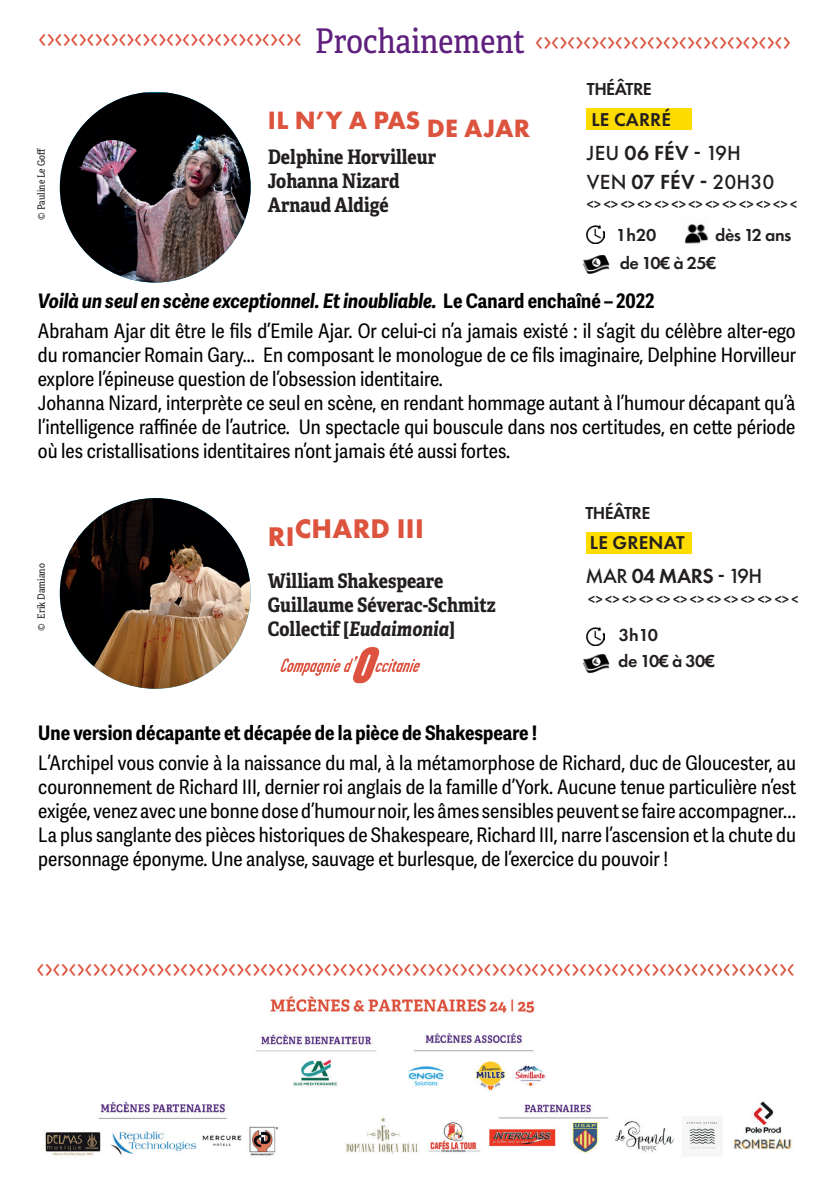
<style>
.page{position:relative;width:840px;height:1191px;background:#fff}
.page>*{position:absolute;margin:0;border:0;box-sizing:border-box;transform-origin:0 0}
.t1{font:34px "Garage Gothic";color:#dc533e;scale:.93 1}
.t2{font:700 28px "Futura PT";letter-spacing:.01em;color:#dc533e}
.t3{font:700 26px "Futura PT";letter-spacing:.01em;color:#dc533e}
.t4{font:500 21.2px/29px "Futura PT";color:#231f20}
.t5{font:20px/24px "Adelle Sans Cnd";color:#000001}
.t6{font:700 20px/24px "Adelle Condensed";color:#231f20}
.t7{font:700 20px "Adelle Sans Cnd";color:#000001}
.t8{font:600 19.2px "Futura PT";letter-spacing:.01em;color:#231f20}
.t9{font:600 18px/26.6px "Futura PT";letter-spacing:-.03em;color:#231f20}
.t10{font:500 14px "Franklin Gothic URW Cond";color:#231f20}
.t11{font:10px "Adelle Condensed";color:#231f20}
.s1{font-family:"Adelle Condensed";color:#60207e}
.s2{font-family:"Trebuchet MS"}
.s3{font-weight:600}
.s4{font-weight:700;font-style:italic}
.s5{font-weight:700}
.s6{font-style:italic}
</style>
<div class="page">
<img style="left:45px;top:996px;width:747px;height:160px">
<img style="left:60px;top:498px;width:190px;height:191px;border-radius:95px">
<img style="left:60px;top:92px;width:190px;height:190px">
<div style="left:586px;top:532px;width:105px;height:22px;background:#ffdc01"></div>
<div style="left:586px;top:108px;width:105px;height:21px;background:#ffdc01"></div>
<img style="left:586px;top:628px;width:17px;height:17px">
<img style="left:586px;top:226px;width:17px;height:17px">
<img style="left:583px;top:654px;width:27px;height:19px">
<img style="left:583px;top:255px;width:27px;height:19px">
<img style="left:684px;top:224px;width:24px;height:20px">
<img style="left:280px;top:646px;width:140px;height:38px">
<h1 class="t1" style="left:39px;top:21px;width:809px">&lt;&gt;&lt;&gt;&lt;&gt;&lt;&gt;&lt;&gt;&lt;&gt;&lt;&gt;&lt;&gt;&lt;&gt;&lt;&gt;&lt;&gt;&lt;&gt;&lt;&gt;&lt;&gt;&lt;&gt;&lt;&gt;&lt; <span class="s1">Prochainement</span> &lt;&gt;&lt;&gt;&lt;&gt;&lt;&gt;&lt;&gt;&lt;&gt;&lt;&gt;&lt;&gt;&lt;&gt;&lt;&gt;&lt;&gt;&lt;&gt;&lt;&gt;&lt;&gt;&lt;&gt;&lt;&gt;</h1>
<p class="t11" style="left:35px;top:220px;width:73px;rotate:-90deg"><span class="s2">©</span> Pauline Le Goff</p>
<h3 class="t3" style="left:268px;top:103px;width:263px">IL N’Y A PAS DE AJAR</h3>
<p class="t6" style="left:268px;top:145px;width:170px">Delphine Horvilleur<br>Johanna Nizard<br>Arnaud Aldigé</p>
<p class="t9" style="left:586px;top:76px;width:66px">THÉÂTRE</p>
<p class="t8" style="left:591px;top:107px;width:81px">LE CARRÉ</p>
<p class="t4" style="left:586px;top:139px;width:189px">JEU <span class="s3">06 FÉV</span> - 19H<br>VEN <span class="s3">07 FÉV -</span> 20H30</p>
<p class="t9" style="left:616px;top:221px;width:42px">1h20</p>
<p class="t10" style="left:586px;top:194px;width:212px">&lt;&gt; &lt;&gt; &lt;&gt; &lt;&gt; &lt;&gt; &lt;&gt; &lt;&gt; &lt;&gt; &lt;&gt; &lt;&gt; &lt;&gt; &lt;&gt; &lt;</p>
<p class="t9" style="left:619px;top:220px;width:173px;line-height:28.6px;text-indent:95px">dès 12 ans de 10€ à 25€</p>
<p class="t5" style="left:38px;top:287px;width:758px;line-height:29.6px"><span class="s4">Voilà un seul en scène exceptionnel. Et inoubliable.</span> <span class="s5">Le Canard enchaîné – 2022<br></span>Abraham Ajar dit être le fils d’Emile Ajar. Or celui-ci n’a jamais existé : il s’agit du célèbre alter-ego</p>
<p class="t5" style="left:38px;top:343px;width:759px">du romancier Romain Gary... En composant le monologue de ce fils imaginaire, Delphine Horvilleur explore l’épineuse question de l’obsession identitaire.<br>Johanna Nizard, interprète ce seul en scène, en rendant hommage autant à l’humour décapant qu’à l’intelligence raffinée de l’autrice. Un spectacle qui bouscule dans nos certitudes, en cette période où les cristallisations identitaires n’ont jamais été aussi fortes.</p>
<p class="t11" style="left:35px;top:630px;width:69px;rotate:-90deg"><span class="s2">©</span> Erik Damiano</p>
<h2 class="t2" style="left:268px;top:511px;width:157px">RICHARD III</h2>
<p class="t6" style="left:268px;top:569px;width:229px">William Shakespeare<br>Guillaume Séverac-Schmitz<br>Collectif [<span class="s6">Eudaimonia</span>]</p>
<p class="t9" style="left:585px;top:499px;width:66px">THÉÂTRE</p>
<p class="t8" style="left:589px;top:530px;width:96px">LE GRENAT</p>
<p class="t4" style="left:585px;top:562px;width:178px">MAR <span class="s3">04 MARS</span> - 19H</p>
<p class="t10" style="left:588px;top:589px;width:212px">&lt;&gt; &lt;&gt; &lt;&gt; &lt;&gt; &lt;&gt; &lt;&gt; &lt;&gt; &lt;&gt; &lt;&gt; &lt;&gt; &lt;&gt; &lt;&gt; &lt;</p>
<p class="t9" style="left:618px;top:621px;width:98px">3h10<br>de 10€ à 30€</p>
<p class="t7" style="left:38px;top:721px;width:500px">Une version décapante et décapée de la pièce de Shakespeare !</p>
<p class="t5" style="left:38px;top:751px;width:759px;text-align:justify">L’Archipel vous convie à la naissance du mal, à la métamorphose de Richard, duc de Gloucester, au couronnement de Richard III, dernier roi anglais de la famille d’York. Aucune tenue particulière n’est exigée, venez avec une bonne dose d’humour noir, les âmes sensibles peuvent se faire accompagner… La plus sanglante des pièces historiques de Shakespeare, Richard III, narre l’ascension et la chute du personnage éponyme. Une analyse, sauvage et burlesque, de l’exercice du pouvoir !</p>
<h1 class="t1" style="left:37px;top:951px;width:816px">&lt;&gt;&lt;&gt;&lt;&gt;&lt;&gt;&lt;&gt;&lt;&gt;&lt;&gt;&lt;&gt;&lt;&gt;&lt;&gt;&lt;&gt;&lt;&gt;&lt;&gt;&lt;&gt;&lt;&gt;&lt;&gt;&lt;&gt;&lt;&gt;&lt;&gt;&lt;&gt;&lt;&gt;&lt;&gt;&lt;&gt;&lt;&gt;&lt;&gt;&lt;&gt;&lt;&gt;&lt;&gt;&lt;&gt;&lt;&gt;&lt;&gt;&lt;&gt;&lt;&gt;&lt;&gt;&lt;&gt;&lt;&gt;&lt;&gt;&lt;&gt;&lt;&gt;&lt;&gt;&lt;&gt;&lt;&gt;&lt;&gt;&lt;&gt;&lt;&gt;&lt;&gt;&lt;&gt;&lt;</h1>
</div>
